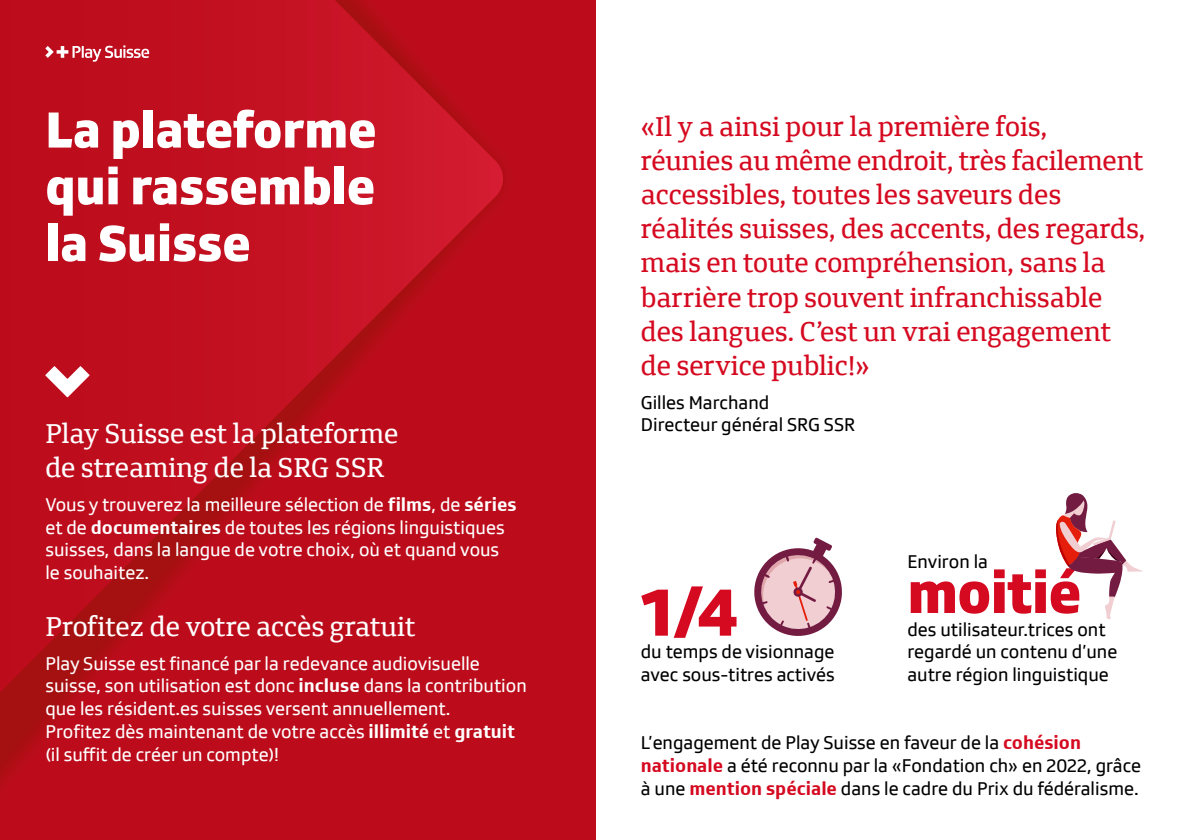
<style>
.page{position:relative;width:1191px;height:840px;background:#fff}
.page>*{position:absolute;margin:0;border:0;box-sizing:border-box;transform-origin:0 0}
.t1{font:800 70px "SRGSSR Type Text";color:#d50920}
.t2{font:800 60px "SRGSSR Type Text";letter-spacing:-.01em;color:#d50920}
.t3{font:800 52px/56.6px "SRGSSR Type Text";color:#fff;text-align:justify}
.t4{font:28px/34px "SRGSSR Type Serif Text";color:#d50920}
.t5{font:28px/34px "SRGSSR Type Serif Text";color:#fff}
.t6{font:19px/22.6px "SRGSSR Type Text";color:#fff}
.t7{font:19px/22.6px "SRGSSR Type Text";color:#000}
.s1{font-weight:700}
.s2{font-weight:700;color:#d50920}
</style>
<div class="page">
<div style="left:0;top:0;width:595px;height:839px;background:#bc0c1b"></div>
<svg style="left:1px;top:0;width:504px;height:692px"></svg>
<svg style="left:45px;top:45px;width:104px;height:17px"></svg>
<svg style="left:45px;top:366px;width:45px;height:31px"></svg>
<svg style="left:754px;top:537px;width:88px;height:99px"></svg>
<svg style="left:1056px;top:493px;width:87px;height:126px"></svg>
<h3 class="t3" style="left:45px;top:100px;width:333px">La plateforme qui rassemble la Suisse</h3>
<h3 class="t5" style="left:45px;top:416px;width:354px">Play Suisse est la plateforme de streaming de la SRG SSR</h3>
<p class="t6" style="left:45px;top:492px;width:473px">Vous y trouverez la meilleure sélection de <span class="s1">films</span>, de <span class="s1">séries </span>et de <span class="s1">documentaires</span> de toutes les régions linguistiques suisses, dans la langue de votre choix, où et quand vous le souhaitez.</p>
<h3 class="t5" style="left:45px;top:608px;width:371px">Profitez de votre accès gratuit</h3>
<p class="t6" style="left:45px;top:651px;width:483px">Play Suisse est financé par la redevance audiovisuelle suisse, son utilisation est donc <span class="s1">incluse</span> dans la contribution que les résident.es suisses versent annuellement.<br>Profitez dès maintenant de votre accès <span class="s1">illimité</span> et <span class="s1">gratuit </span>(il suffit de créer un compte)!</p>
<p class="t4" style="left:641px;top:109px;width:506px">«Il y a ainsi pour la première fois, réunies au même endroit, très facilement accessibles, toutes les saveurs des réalités suisses, des accents, des regards, mais en toute compréhension, sans la barrière trop souvent infranchissable des langues. C’est un vrai engagement de service public!»</p>
<p class="t7" style="left:641px;top:390px;width:216px">Gilles Marchand<br>Directeur général SRG SSR</p>
<h1 class="t1" style="left:641px;top:567px;width:100px">1/4</h1>
<p class="t7" style="left:641px;top:640px;width:195px">du temps de visionnage avec sous-titres activés</p>
<p class="t7" style="left:907px;top:549px;width:82px">Environ la</p>
<h2 class="t2" style="left:907px;top:554px;width:175px">moitié</h2>
<p class="t7" style="left:907px;top:617px;width:211px">des utilisateur.trices ont regardé un contenu d’une autre région linguistique</p>
<p class="t7" style="left:641px;top:731px;width:501px">L’engagement de Play Suisse en faveur de la <span class="s2">cohésion nationale</span> a été reconnu par la «Fondation ch» en 2022, grâce à une <span class="s2">mention spéciale</span> dans le cadre du Prix du fédéralisme.</p>
</div>
